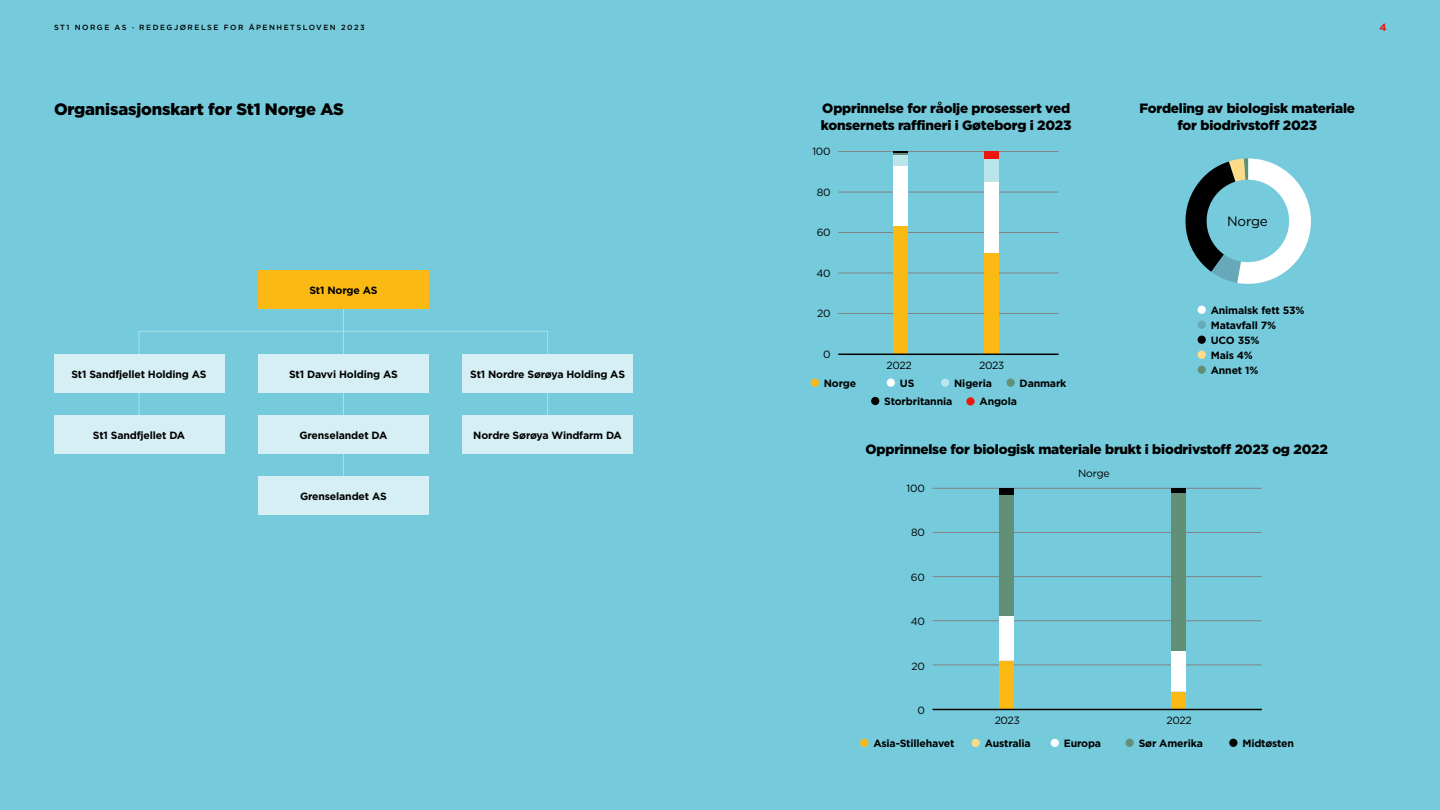
<style>
.page{position:relative;width:1440px;height:810px;background:#75cbdc}
.page>*{position:absolute;margin:0;border:0;box-sizing:border-box;transform-origin:0 0}
.t1{font:900 16.5px "Gotham";letter-spacing:-.01em;color:#000}
.H3_centre{font:900 13.5px/16.2px "Gotham";letter-spacing:-.015em;color:#000}
.H3_centre-2{font:13.5px "Gotham";letter-spacing:-.015em;color:#000}
.Graphic_h2{font:700 10.5px "Gotham";letter-spacing:-.015em;color:#000}
.H4_right_not_in_grid{font:10.5px "Gotham";letter-spacing:-.015em;color:#000}
.t2{font:700 10.5px "Gotham";color:#eb160e}
.t3{font:500 7.5px "Gotham";letter-spacing:.2em;color:#000}
</style>
<div class="page">
<hr style="left:838px;top:273px;width:221px;height:1px;background:#828282">
<hr style="left:838px;top:313px;width:221px;height:1px;background:#828282">
<hr style="left:838px;top:232px;width:221px;height:1px;background:#828282">
<hr style="left:838px;top:192px;width:221px;height:1px;background:#828282">
<hr style="left:838px;top:151px;width:221px;height:1px;background:#828282">
<div style="left:811px;top:379px;width:8px;height:8px;background:#fbb913;border-radius:50%"></div>
<div style="left:887px;top:379px;width:8px;height:8px;background:#fff;border-radius:50%"></div>
<div style="left:1006px;top:379px;width:9px;height:8px;background:#629076;border-radius:50%"></div>
<div style="left:871px;top:397px;width:8px;height:8px;background:#000101;border-radius:50%"></div>
<div style="left:966px;top:397px;width:9px;height:9px;background:#eb160e;border-radius:50%"></div>
<div style="left:941px;top:379px;width:8px;height:8px;background:#bae5ed;border-radius:50%"></div>
<svg style="left:893px;top:152px;width:15px;height:3px"></svg>
<div style="left:984px;top:152px;width:15px;height:8px;background:#eb160e"></div>
<div style="left:893px;top:155px;width:15px;height:11px;background:#bae5ed"></div>
<div style="left:984px;top:160px;width:15px;height:22px;background:#bae5ed"></div>
<div style="left:893px;top:166px;width:15px;height:60px;background:#fff"></div>
<div style="left:984px;top:182px;width:15px;height:71px;background:#fff"></div>
<div style="left:893px;top:226px;width:15px;height:128px;background:#fbb913"></div>
<div style="left:984px;top:253px;width:15px;height:101px;background:#fbb913"></div>
<hr style="left:838px;top:354px;width:221px;height:1px;background:#000101">
<hr style="left:343px;top:306px;width:1px;height:183px;background:#ace0ea">
<hr style="left:139px;top:331px;width:1px;height:91px;background:#ace0ea">
<hr style="left:547px;top:331px;width:1px;height:91px;background:#ace0ea">
<div style="left:54px;top:354px;width:170px;height:39px;background:#d6eff5"></div>
<div style="left:258px;top:270px;width:170px;height:39px;background:#fbb913"></div>
<hr style="left:139px;top:331px;width:409px;height:1px;background:#ace0ea">
<div style="left:258px;top:354px;width:170px;height:39px;background:#d6eff5"></div>
<div style="left:463px;top:354px;width:170px;height:39px;background:#d6eff5"></div>
<div style="left:54px;top:415px;width:170px;height:39px;background:#d6eff5"></div>
<div style="left:258px;top:415px;width:170px;height:39px;background:#d6eff5"></div>
<div style="left:463px;top:415px;width:170px;height:39px;background:#d6eff5"></div>
<div style="left:258px;top:477px;width:170px;height:38px;background:#d6eff5"></div>
<svg style="left:1185px;top:158px;width:126px;height:126px"></svg>
<div style="left:1207px;top:180px;width:82px;height:82px;background:#75cbdc;border-radius:50%"></div>
<div style="left:1198px;top:306px;width:8px;height:8px;background:#fff;border-radius:50%"></div>
<div style="left:1198px;top:321px;width:8px;height:8px;background:#67a9b9;border-radius:50%"></div>
<div style="left:1198px;top:336px;width:8px;height:8px;background:#000;border-radius:50%"></div>
<div style="left:1198px;top:351px;width:8px;height:8px;background:#fddc89;border-radius:50%"></div>
<div style="left:1198px;top:366px;width:8px;height:8px;background:#629076;border-radius:50%"></div>
<hr style="left:933px;top:621px;width:329px;height:1px;background:#828282">
<hr style="left:933px;top:665px;width:329px;height:1px;background:#828282">
<hr style="left:933px;top:576px;width:329px;height:1px;background:#828282">
<hr style="left:933px;top:532px;width:329px;height:1px;background:#828282">
<hr style="left:933px;top:488px;width:329px;height:1px;background:#828282">
<div style="left:860px;top:739px;width:8px;height:8px;background:#fbb913;border-radius:50%"></div>
<div style="left:1051px;top:739px;width:8px;height:8px;background:#fff;border-radius:50%"></div>
<div style="left:1126px;top:739px;width:8px;height:8px;background:#629076;border-radius:50%"></div>
<div style="left:1229px;top:739px;width:8px;height:8px;background:#000101;border-radius:50%"></div>
<div style="left:972px;top:739px;width:8px;height:8px;background:#fddc89;border-radius:50%"></div>
<div style="left:999px;top:488px;width:15px;height:7px;background:#000"></div>
<div style="left:1171px;top:488px;width:14px;height:5px;background:#000"></div>
<div style="left:999px;top:495px;width:15px;height:122px;background:#629076"></div>
<div style="left:1171px;top:493px;width:14px;height:158px;background:#629076"></div>
<div style="left:999px;top:617px;width:15px;height:44px;background:#fff"></div>
<div style="left:1171px;top:651px;width:14px;height:41px;background:#fff"></div>
<div style="left:999px;top:661px;width:15px;height:48px;background:#fbb913"></div>
<div style="left:1171px;top:692px;width:14px;height:17px;background:#fbb913"></div>
<hr style="left:933px;top:709px;width:329px;height:1px;background:#000101">
<p class="t3" style="left:54px;top:22px;width:312px">ST1 NORGE AS · REDEGJØRELSE FOR ÅPENHETSLOVEN 2023</p>
<p class="t2" style="left:1380px;top:21px;width:9px">4</p>
<h2 class="t1" style="left:54px;top:100px;width:291px">Organisasjonskart for St1 Norge AS</h2>
<p class="H3_centre" style="left:821px;top:100px;width:252px">Opprinnelse for råolje prosessert ved konsernets raffineri i Gøteborg i 2023</p>
<p class="H4_right_not_in_grid" style="left:812px;top:144px;width:20px">100</p>
<p class="H4_right_not_in_grid" style="left:817px;top:185px;width:15px">80</p>
<p class="H4_right_not_in_grid" style="left:817px;top:226px;width:16px">60</p>
<p class="H4_right_not_in_grid" style="left:816px;top:266px;width:16px">40</p>
<p class="H4_right_not_in_grid" style="left:817px;top:307px;width:15px">20</p>
<p class="H4_right_not_in_grid" style="left:823px;top:348px;width:9px">0</p>
<h4 class="Graphic_h2" style="left:824px;top:376px;width:34px">Norge</h4>
<h4 class="Graphic_h2" style="left:900px;top:376px;width:16px">US</h4>
<h4 class="Graphic_h2" style="left:1020px;top:376px;width:48px">Danmark</h4>
<h4 class="Graphic_h2" style="left:884px;top:394px;width:70px">Storbritannia</h4>
<h4 class="Graphic_h2" style="left:980px;top:394px;width:39px">Angola</h4>
<p class="Graphic_h2" style="left:309px;top:284px;width:70px">St1 Norge AS</p>
<p class="H4_right_not_in_grid" style="left:887px;top:358px;width:27px">2022</p>
<p class="H4_right_not_in_grid" style="left:979px;top:358px;width:27px">2023</p>
<p class="Graphic_h2" style="left:71px;top:367px;width:137px">St1 Sandfjellet Holding AS</p>
<p class="Graphic_h2" style="left:289px;top:367px;width:110px">St1 Davvi Holding AS</p>
<p class="Graphic_h2" style="left:470px;top:367px;width:156px">St1 Nordre Sørøya Holding AS</p>
<h4 class="Graphic_h2" style="left:954px;top:376px;width:39px">Nigeria</h4>
<p class="Graphic_h2" style="left:93px;top:428px;width:94px">St1 Sandfjellet DA</p>
<p class="Graphic_h2" style="left:300px;top:428px;width:89px">Grenselandet DA</p>
<p class="Graphic_h2" style="left:473px;top:428px;width:150px">Nordre Sørøya Windfarm DA</p>
<p class="H3_centre" style="left:1140px;top:100px;width:217px;text-align:center">Fordeling av biologisk materiale for biodrivstoff 2023</p>
<p class="H3_centre-2" style="left:1227px;top:213px;width:42px">Norge</p>
<h4 class="Graphic_h2" style="left:1211px;top:303px;width:95px">Animalsk fett 53%</h4>
<h4 class="Graphic_h2" style="left:1211px;top:318px;width:67px">Matavfall 7%</h4>
<h4 class="Graphic_h2" style="left:1211px;top:333px;width:50px">UCO 35%</h4>
<h4 class="Graphic_h2" style="left:1211px;top:348px;width:44px">Mais 4%</h4>
<h4 class="Graphic_h2" style="left:1211px;top:363px;width:49px">Annet 1%</h4>
<p class="Graphic_h2" style="left:300px;top:489px;width:88px">Grenselandet AS</p>
<p class="H3_centre" style="left:865px;top:440px;width:464px">Opprinnelse for biologisk materiale brukt i biodrivstoff 2023 og 2022</p>
<p class="H4_right_not_in_grid" style="left:907px;top:481px;width:20px">100</p>
<p class="H4_right_not_in_grid" style="left:911px;top:526px;width:15px">80</p>
<p class="H4_right_not_in_grid" style="left:911px;top:570px;width:16px">60</p>
<p class="H4_right_not_in_grid" style="left:911px;top:615px;width:16px">40</p>
<p class="H4_right_not_in_grid" style="left:911px;top:659px;width:15px">20</p>
<p class="H4_right_not_in_grid" style="left:918px;top:704px;width:9px">0</p>
<h4 class="H4_right_not_in_grid" style="left:1078px;top:467px;width:33px">Norge</h4>
<p class="H4_right_not_in_grid" style="left:995px;top:713px;width:27px">2023</p>
<p class="H4_right_not_in_grid" style="left:1167px;top:713px;width:27px">2022</p>
<h4 class="Graphic_h2" style="left:873px;top:736px;width:83px">Asia-Stillehavet</h4>
<h4 class="Graphic_h2" style="left:985px;top:736px;width:47px">Australia</h4>
<h4 class="Graphic_h2" style="left:1064px;top:736px;width:39px">Europa</h4>
<h4 class="Graphic_h2" style="left:1139px;top:736px;width:66px">Sør Amerika</h4>
<h4 class="Graphic_h2" style="left:1242px;top:736px;width:53px">Midtøsten</h4>
</div>
